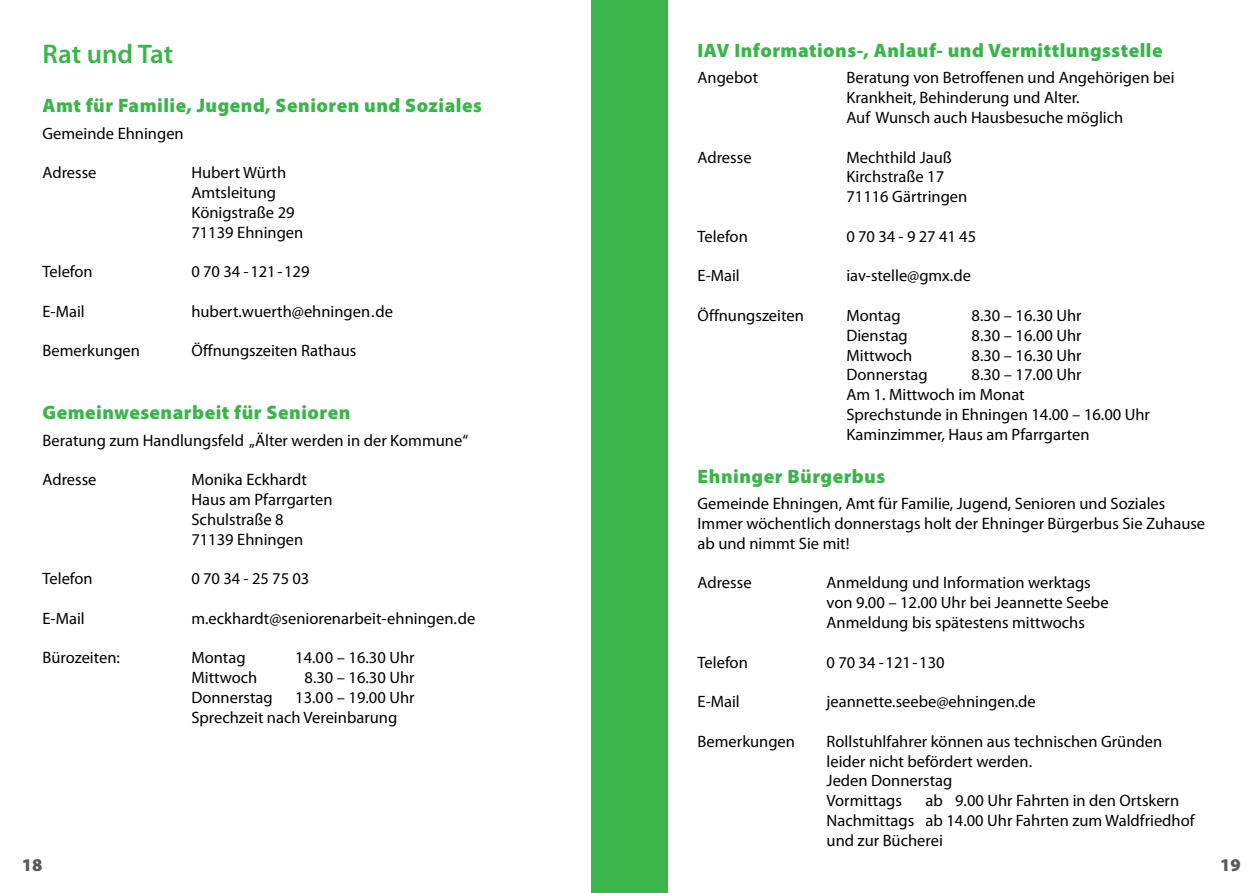
<style>
.page{position:relative;width:1259px;height:893px;background:#fff}
.page>*{position:absolute;margin:0;border:0;box-sizing:border-box;transform-origin:0 0}
.t1{font:600 27px "Myriad Pro";letter-spacing:-.005em;color:#39b54a}
.t2{font:900 19.5px "Myriad Pro";letter-spacing:.025em;color:#39b54a}
.t3{font:900 18px "Myriad Pro";color:#58595b}
.t4{font:16.5px/19.8px "Myriad Pro";color:#000}
.t5{font:16.5px "Myriad Pro";letter-spacing:.1em;color:#000}
</style>
<div class="page">
<div style="left:591px;top:0;width:77px;height:893px;background:#39b54a"></div>
<h1 class="t1" style="left:43px;top:37px;width:132px">Rat und Tat</h1>
<p class="t2" style="left:43px;top:93px;width:441px">Amt für Familie, Jugend, Senioren und Soziales</p>
<p class="t4" style="left:43px;top:123px;width:143px">Gemeinde Ehningen</p>
<p class="t4" style="left:43px;top:162px;width:56px">Adresse</p>
<p class="t4" style="left:191px;top:162px;width:113px">Hubert Würth<br>Amtsleitung<br>Königstraße 29<br>71139 Ehningen</p>
<p class="t4" style="left:43px;top:261px;width:52px">Telefon</p>
<p class="t4" style="left:191px;top:261px;width:120px">0 70 34 -121-129</p>
<p class="t4" style="left:43px;top:301px;width:44px">E-Mail</p>
<p class="t4" style="left:191px;top:301px;width:203px">hubert.wuerth@ehningen.de</p>
<p class="t4" style="left:43px;top:341px;width:99px">Bemerkungen</p>
<p class="t4" style="left:191px;top:341px;width:166px">Öffnungszeiten Rathaus</p>
<p class="t2" style="left:43px;top:400px;width:309px">Gemeinwesenarbeit für Senioren</p>
<p class="t4" style="left:43px;top:430px;width:427px">Beratung zum Handlungsfeld „Älter werden in der Kommune“</p>
<p class="t4" style="left:43px;top:469px;width:56px">Adresse</p>
<p class="t4" style="left:191px;top:469px;width:143px">Monika Eckhardt<br>Haus am Pfarrgarten<br>Schulstraße 8<br>71139 Ehningen</p>
<p class="t4" style="left:43px;top:568px;width:52px">Telefon</p>
<p class="t4" style="left:191px;top:568px;width:119px">07034-257503</p>
<p class="t4" style="left:43px;top:608px;width:44px">E-Mail</p>
<p class="t4" style="left:191px;top:608px;width:285px">m.eckhardt@seniorenarbeit-ehningen.de</p>
<p class="t4" style="left:43px;top:648px;width:79px">Bürozeiten:</p>
<p class="t4" style="left:191px;top:648px;width:56px">Montag</p>
<p class="t4" style="left:295px;top:648px;width:121px">14.00 – 16.30 Uhr</p>
<p class="t4" style="left:191px;top:667px;width:67px">Mittwoch</p>
<p class="t4" style="left:304px;top:667px;width:112px">8.30 – 16.30 Uhr</p>
<p class="t4" style="left:191px;top:687px;width:83px">Donnerstag</p>
<p class="t4" style="left:191px;top:687px;width:225px;text-indent:104px">13.00 – 19.00 Uhr<br>Sprechzeit nach Vereinbarung</p>
<p class="t2" style="left:697px;top:38px;width:466px">IAV Informations-, Anlauf- und Vermittlungsstelle</p>
<p class="t4" style="left:697px;top:68px;width:62px">Angebot</p>
<p class="t4" style="left:846px;top:68px;width:330px">Beratung von Betroffenen und Angehörigen bei<br>Krankheit, Behinderung und Alter.<br>Auf Wunsch auch Hausbesuche möglich</p>
<p class="t4" style="left:697px;top:147px;width:56px">Adresse</p>
<p class="t4" style="left:846px;top:147px;width:122px">Mechthild Jauß<br>Kirchstraße 17<br>71116 Gärtringen</p>
<p class="t4" style="left:697px;top:226px;width:52px">Telefon</p>
<p class="t5" style="left:846px;top:226px;width:131px">07034-9274145</p>
<p class="t4" style="left:697px;top:266px;width:44px">E-Mail</p>
<p class="t4" style="left:846px;top:266px;width:126px">iav-stelle@gmx.de</p>
<p class="t4" style="left:697px;top:305px;width:108px">Öffnungszeiten</p>
<p class="t4" style="left:846px;top:305px;width:56px">Montag</p>
<p class="t4" style="left:971px;top:305px;width:112px">8.30 – 16.30 Uhr</p>
<p class="t4" style="left:846px;top:325px;width:63px">Dienstag</p>
<p class="t4" style="left:971px;top:325px;width:112px">8.30 – 16.00 Uhr</p>
<p class="t4" style="left:846px;top:345px;width:67px">Mittwoch</p>
<p class="t4" style="left:971px;top:345px;width:112px">8.30 – 16.30 Uhr</p>
<p class="t4" style="left:846px;top:365px;width:83px">Donnerstag</p>
<p class="t4" style="left:846px;top:365px;width:305px;text-indent:125px">8.30 – 17.00 Uhr<br>Am 1. Mittwoch im Monat<br>Sprechstunde in Ehningen 14.00 – 16.00 Uhr<br>Kaminzimmer, Haus am Pfarrgarten</p>
<p class="t2" style="left:697px;top:463px;width:189px">Ehninger Bürgerbus</p>
<p class="t4" style="left:697px;top:493px;width:509px">Gemeinde Ehningen, Amt für Familie, Jugend, Senioren und Soziales<br>Immer wöchentlich donnerstags holt der Ehninger Bürgerbus Sie Zuhause ab und nimmt Sie mit!</p>
<p class="t4" style="left:697px;top:573px;width:56px">Adresse</p>
<p class="t4" style="left:826px;top:573px;width:283px">Anmeldung und Information werktags von 9.00 – 12.00 Uhr bei Jeannette Seebe<br>Anmeldung bis spätestens mittwochs</p>
<p class="t4" style="left:697px;top:652px;width:52px">Telefon</p>
<p class="t4" style="left:826px;top:652px;width:120px">0 70 34 -121-130</p>
<p class="t4" style="left:697px;top:691px;width:44px">E-Mail</p>
<p class="t4" style="left:826px;top:691px;width:211px">jeannette.seebe@ehningen.de</p>
<p class="t4" style="left:697px;top:731px;width:99px">Bemerkungen</p>
<p class="t4" style="left:826px;top:731px;width:337px">Rollstuhlfahrer können aus technischen Gründen leider nicht befördert werden.<br>Jeden Donnerstag<br>Vormittags</p>
<p class="t4" style="left:826px;top:790px;width:369px;text-indent:99px">ab 9.00 Uhr Fahrten in den Ortskern<br>Nachmittags ab 14.00 Uhr Fahrten zum Waldfriedhof und zur Bücherei</p>
<p class="t3" style="left:22px;top:853px;width:22px">18</p>
<p class="t3" style="left:1220px;top:853px;width:22px">19</p>
</div>
